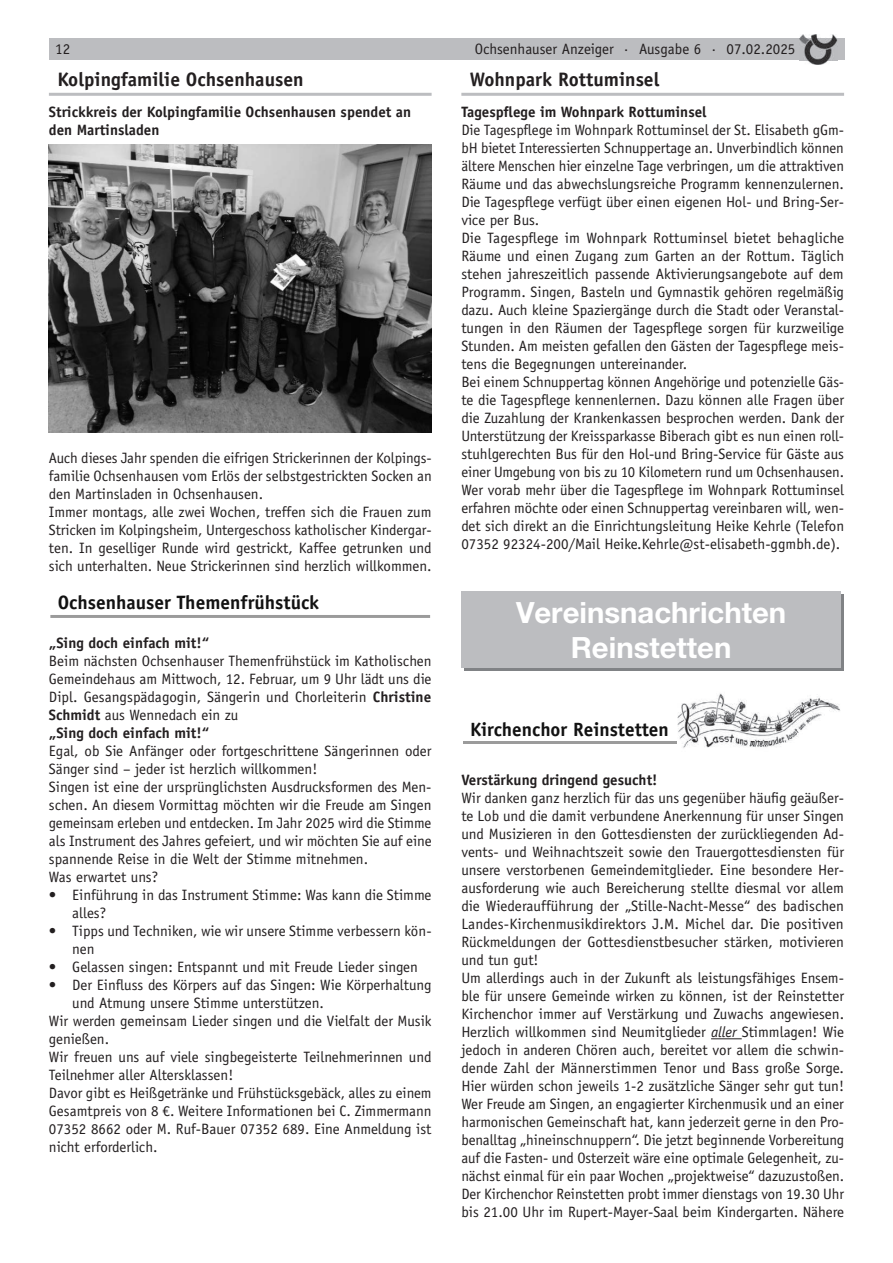
<style>
.page{position:relative;width:893px;height:1263px;background:#fff}
.page>*{position:absolute;margin:0;border:0;box-sizing:border-box;transform-origin:0 0}
.t1{font:700 29.25px/35.1px "Helvetica Neue LT Std";color:#fff;text-align:center}
.t2{font:700 19.5px "Officina Sans Std";color:#231f20}
.t3{font:700 19.35px "Officina Sans Std";color:#121212}
.t4{font:700 19.2px "Officina Sans Std";color:#121212}
.t5{font:15px/18px "Officina Sans Std";color:#231f20}
.t6{font:700 15px/18px "Officina Sans Std";color:#231f20}
.s1{font-weight:700}
.s2{font-style:italic}
</style>
<div class="page">
<div style="left:49px;top:39px;width:795px;height:21px;background:#bcbdc0"></div>
<img style="left:799px;top:34px;width:39px;height:31px">
<img style="left:799px;top:39px;width:39px;height:21px">
<hr style="left:49px;top:93px;width:383px;height:3px;background:#bcbdc0">
<img style="left:49px;top:145px;width:383px;height:287px">
<hr style="left:50px;top:615px;width:380px;height:3px;background:#9b9b9b">
<hr style="left:461px;top:93px;width:383px;height:3px;background:#bcbdc0">
<hr style="left:711px;top:1038px;width:31px;height:1px;background:#231f20">
<div style="left:465px;top:594px;width:379px;height:77px;background:#808285"></div>
<div style="left:461px;top:591px;width:380px;height:77px;background:#bcbdc0"></div>
<hr style="left:463px;top:741px;width:310px;height:3px;background:#9b9b9b">
<img style="left:678px;top:693px;width:162px;height:55px">
<img style="left:678px;top:741px;width:95px;height:3px">
<p class="t5" style="left:55px;top:40px;width:16px">12</p>
<p class="t5" style="left:475px;top:40px;width:322px">Ochsenhauser Anzeiger · Ausgabe 6 · 07.02.2025</p>
<h2 class="t2" style="left:57px;top:68px;width:248px">Kolpingfamilie Ochsenhausen</h2>
<p class="t6" style="left:49px;top:103px;width:364px">Strickkreis der Kolpingfamilie Ochsenhausen spendet an den Martinsladen</p>
<h2 class="t2" style="left:470px;top:68px;width:191px">Wohnpark Rottuminsel</h2>
<p class="t6" style="left:461px;top:103px;width:247px">Tagespflege im Wohnpark Rottuminsel</p>
<p class="t5" style="left:461px;top:121px;width:384px">Die Tagespflege im Wohnpark Rottuminsel der St. Elisabeth gGm&shy;bH bietet Interessierten Schnuppertage an. Unverbindlich können ältere Menschen hier einzelne Tage verbringen, um die attraktiven Räume und das abwechslungsreiche Programm kennenzulernen.<br>Die Tagespflege verfügt über einen eigenen Hol- und Bring-Ser&shy;vice per Bus.<br>Die Tagespflege im Wohnpark Rottuminsel bietet behagliche Räume und einen Zugang zum Garten an der Rottum. Täglich stehen jahreszeitlich passende Aktivierungsangebote auf dem Programm. Singen, Basteln und Gymnastik gehören regelmäßig dazu. Auch kleine Spaziergänge durch die Stadt oder Veranstal&shy;tungen in den Räumen der Tagespflege sorgen für kurzweilige Stunden. Am meisten gefallen den Gästen der Tagespflege meis&shy;tens die Begegnungen untereinander.<br>Bei einem Schnuppertag können Angehörige und potenzielle Gäs&shy;te die Tagespflege kennenlernen. Dazu können alle Fragen über die Zuzahlung der Krankenkassen besprochen werden. Dank der Unterstützung der Kreissparkasse Biberach gibt es nun einen roll&shy;stuhlgerechten Bus für den Hol-und Bring-Service für Gäste aus einer Umgebung von bis zu 10 Kilometern rund um Ochsenhausen.<br>Wer vorab mehr über die Tagespflege im Wohnpark Rottuminsel erfahren möchte oder einen Schnuppertag vereinbaren will, wen&shy;det sich direkt an die Einrichtungsleitung Heike Kehrle (Telefon 07352 92324-200/Mail Heike.Kehrle@st-elisabeth-ggmbh.de).</p>
<p class="t5" style="left:49px;top:449px;width:384px">Auch dieses Jahr spenden die eifrigen Strickerinnen der Kolpings&shy;familie Ochsenhausen vom Erlös der selbstgestrickten Socken an den Martinsladen in Ochsenhausen.<br>Immer montags, alle zwei Wochen, treffen sich die Frauen zum Stricken im Kolpingsheim, Untergeschoss katholischer Kindergar&shy;ten. In geselliger Runde wird gestrickt, Kaffee getrunken und sich unterhalten. Neue Strickerinnen sind herzlich willkommen.</p>
<p class="t3" style="left:58px;top:590px;width:263px">Ochsenhauser Themenfrühstück</p>
<p class="t6" style="left:49px;top:634px;width:162px">„Sing doch einfach mit!“</p>
<p class="t5" style="left:49px;top:652px;width:384px">Beim nächsten Ochsenhauser Themenfrühstück im Katholischen Gemeindehaus am Mittwoch, 12. Februar, um 9 Uhr lädt uns die Dipl. Gesangspädagogin, Sängerin und Chorleiterin <span class="s1">Christine Schmidt</span> aus Wennedach ein zu<br><span class="s1">„Sing doch einfach mit!“</span></p>
<p class="t5" style="left:49px;top:742px;width:384px">Egal, ob Sie Anfänger oder fortgeschrittene Sängerinnen oder Sänger sind – jeder ist herzlich willkommen!<br>Singen ist eine der ursprünglichsten Ausdrucksformen des Men&shy;schen. An diesem Vormittag möchten wir die Freude am Singen gemeinsam erleben und entdecken. Im Jahr 2025 wird die Stimme als Instrument des Jahres gefeiert, und wir möchten Sie auf eine spannende Reise in die Welt der Stimme mitnehmen.<br>Was erwartet uns?</p>
<p class="t5" style="left:72px;top:886px;width:361px;text-indent:-23px">• Einführung in das Instrument Stimme: Was kann die Stimme alles?</p>
<p class="t5" style="left:72px;top:922px;width:361px;text-indent:-23px">• Tipps und Techniken, wie wir unsere Stimme verbessern kön&shy;nen</p>
<p class="t5" style="left:49px;top:958px;width:371px">• Gelassen singen: Entspannt und mit Freude Lieder singen</p>
<p class="t5" style="left:49px;top:976px;width:384px">• Der Einfluss des Körpers auf das Singen: Wie Körperhaltung</p>
<p class="t5" style="left:72px;top:994px;width:253px">und Atmung unsere Stimme unterstützen.</p>
<p class="t5" style="left:49px;top:1012px;width:384px">Wir werden gemeinsam Lieder singen und die Vielfalt der Musik</p>
<p class="t5" style="left:49px;top:1030px;width:62px">genießen.</p>
<p class="t5" style="left:49px;top:1048px;width:384px">Wir freuen uns auf viele singbegeisterte Teilnehmerinnen und</p>
<p class="t5" style="left:49px;top:1066px;width:186px">Teilnehmer aller Altersklassen!</p>
<p class="t5" style="left:49px;top:1084px;width:384px">Davor gibt es Heißgetränke und Frühstücksgebäck, alles zu einem</p>
<p class="t5" style="left:49px;top:1102px;width:384px">Gesamtpreis von 8 €. Weitere Informationen bei C. Zimmermann</p>
<p class="t5" style="left:49px;top:1120px;width:384px">07352 8662 oder M. Ruf-Bauer 07352 689. Eine Anmeldung ist</p>
<p class="t5" style="left:49px;top:1138px;width:110px">nicht erforderlich.</p>
<h1 class="t1" style="left:516px;top:594px;width:272px">Vereinsnachrichten<br>Reinstetten</h1>
<p class="t4" style="left:470px;top:717px;width:200px">Kirchenchor Reinstetten</p>
<p class="t6" style="left:461px;top:771px;width:198px">Verstärkung dringend gesucht!</p>
<p class="t5" style="left:461px;top:789px;width:384px">Wir danken ganz herzlich für das uns gegenüber häufig geäußer&shy;te Lob und die damit verbundene Anerkennung für unser Singen und Musizieren in den Gottesdiensten der zurückliegenden Ad&shy;vents- und Weihnachtszeit sowie den Trauergottesdiensten für unsere verstorbenen Gemeindemitglieder. Eine besondere Her&shy;ausforderung wie auch Bereicherung stellte diesmal vor allem die Wiederaufführung der „Stille-Nacht-Messe“ des badischen Landes-Kirchenmusikdirektors J.M. Michel dar. Die positiven Rückmeldungen der Gottesdienstbesucher stärken, motivieren und tun gut!<br>Um allerdings auch in der Zukunft als leistungsfähiges Ensem&shy;ble für unsere Gemeinde wirken zu können, ist der Reinstetter Kirchenchor immer auf Verstärkung und Zuwachs angewiesen.<br>Herzlich willkommen sind Neumitglieder <span class="s2">aller</span> Stimmlagen! Wie jedoch in anderen Chören auch, bereitet vor allem die schwin&shy;dende Zahl der Männerstimmen Tenor und Bass große Sorge.<br>Hier würden schon jeweils 1-2 zusätzliche Sänger sehr gut tun!<br>Wer Freude am Singen, an engagierter Kirchenmusik und an einer harmonischen Gemeinschaft hat, kann jederzeit gerne in den Pro&shy;benalltag „hineinschnuppern“. Die jetzt beginnende Vorbereitung auf die Fasten- und Osterzeit wäre eine optimale Gelegenheit, zu&shy;nächst einmal für ein paar Wochen „projektweise“ dazuzustoßen.<br>Der Kirchenchor Reinstetten probt immer dienstags von 19.30 Uhr bis 21.00 Uhr im Rupert-Mayer-Saal beim Kindergarten. Nähere</p>
</div>
